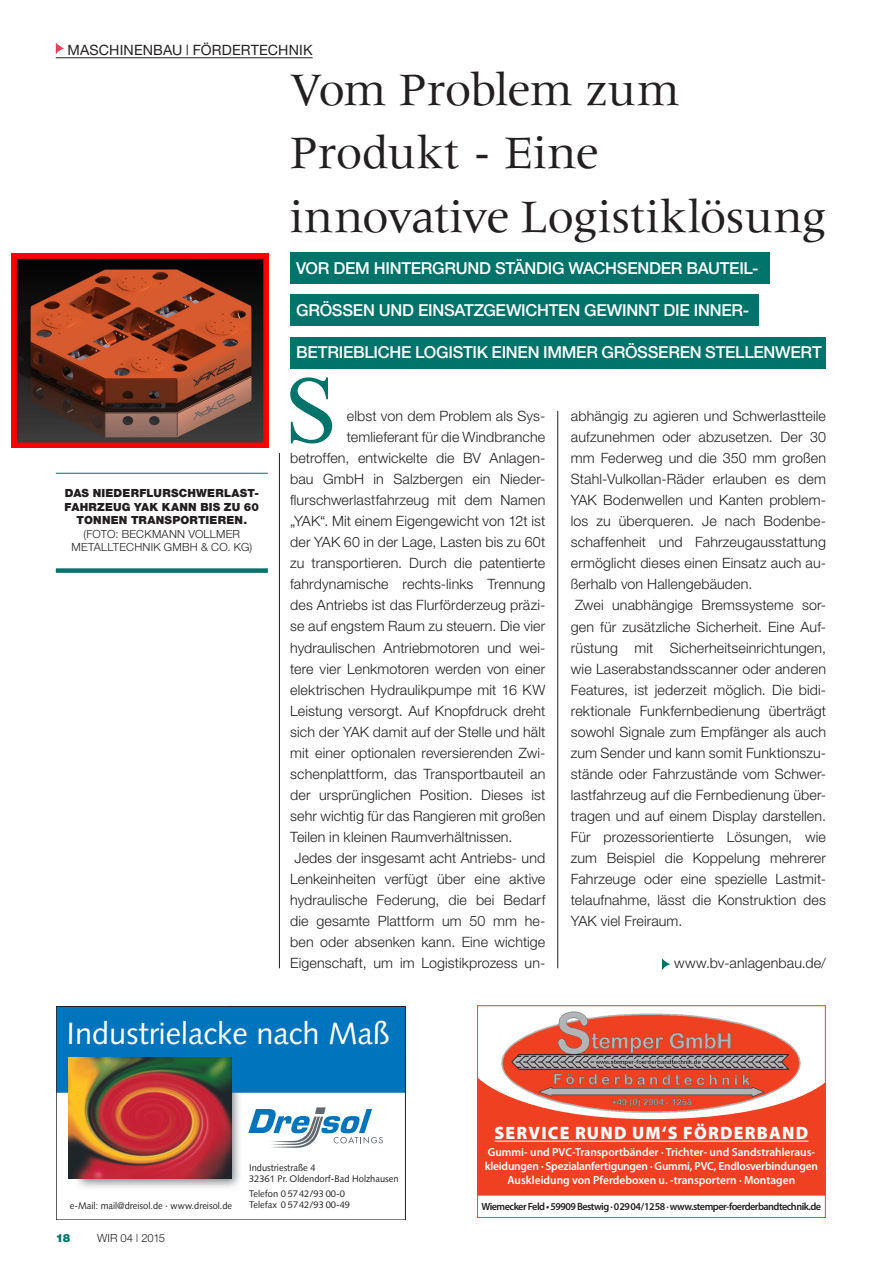
<style>
.page{position:relative;width:893px;height:1263px;background:#fff}
.page>*{position:absolute;margin:0;border:0;box-sizing:border-box;transform-origin:0 0}
.t1{font:95.4px "Times New Roman";color:#00736a}
.t2{font:48px/63.2px "Meridien";letter-spacing:-.01em;color:#231f20}
.t3{font:30.75px "Syntax";color:#fff}
.t4{font:900 18px "Myriad Pro";letter-spacing:.07em;color:#fff}
.t5{font:500 16.5px "Helvetica Neue";letter-spacing:-.015em;color:#fff}
.t6{font:300 14.25px/21px "Helvetica Neue";letter-spacing:.01em;color:#231f20}
.t7{font:14.25px "Helvetica Neue";letter-spacing:.01em;color:#231f20}
.t8{font:600 11.7px/14.2px "Myriad Pro";color:#fff;text-align:center}
.t9{font:900 11.25px/13.5px "Helvetica Neue";letter-spacing:.02em;color:#231f20;text-align:center}
.t10{font:300 11.25px/13.5px "Helvetica Neue";letter-spacing:.02em;color:#231f20;text-align:center}
.t11{font:300 11.25px "Helvetica Neue";letter-spacing:-.005em;color:#231f20}
.t12{font:900 11.25px "Helvetica Neue";color:#00736a}
.t13{font:600 10.5px "Myriad Pro";letter-spacing:-.05em;color:#231f20}
.t14{font:9.6px/10.9px "Syntax";color:#231f20}
</style>
<div class="page">
<hr style="left:56px;top:473px;width:212px;height:1px;background:#00736a">
<div style="left:56px;top:568px;width:212px;height:5px;background:#00736a"></div>
<svg style="left:662px;top:958px;width:8px;height:12px"></svg>
<div style="left:290px;top:253px;width:480px;height:31px;background:#00736a"></div>
<div style="left:290px;top:295px;width:469px;height:31px;background:#00736a"></div>
<div style="left:290px;top:337px;width:536px;height:31px;background:#00736a"></div>
<img style="left:499px;top:1012px;width:302px;height:65px">
<svg style="left:479px;top:1077px;width:345px;height:118px;background:#e9563d"></svg>
<hr style="left:494px;top:1141px;width:314px;height:1px;background:#fff">
<div style="left:477px;top:1005px;width:349px;height:213px;border:1px solid #ef4022"></div>
<img style="left:73px;top:1092px;width:169px;height:96px">
<div style="left:56px;top:1006px;width:349px;height:86px;background:#0074bc"></div>
<svg style="left:248px;top:1107px;width:135px;height:41px"></svg>
<img style="left:68px;top:1058px;width:163px;height:120px">
<div style="left:56px;top:1006px;width:349px;height:214px;border:1px solid #231f20"></div>
<img style="left:12px;top:254px;width:256px;height:194px">
<svg style="left:56px;top:43px;width:8px;height:11px"></svg>
<hr style="left:56px;top:57px;width:257px;height:1px;background:#231f20">
<hr style="left:279px;top:453px;width:1px;height:515px;background:#231f20">
<hr style="left:557px;top:411px;width:1px;height:557px;background:#231f20">
<p class="t7" style="left:68px;top:41px;width:246px">MASCHINENBAU | FÖRDERTECHNIK</p>
<h2 class="t2" style="left:290px;top:58px;width:537px">Vom Problem zum<br>Produkt - Eine innovative Logistiklösung</h2>
<p class="t9" style="left:65px;top:486px;width:196px">DAS NIEDERFLURSCHWERLAST-<br>FAHRZEUG YAK KANN BIS ZU 60<br>TONNEN TRANSPORTIEREN.</p>
<p class="t10" style="left:72px;top:527px;width:182px">(FOTO: BECKMANN VOLLMER<br>METALLTECHNIK GMBH &amp; CO. KG)</p>
<p class="t5" style="left:296px;top:258px;width:464px">VOR DEM HINTERGRUND STÄNDIG WACHSENDER BAUTEIL-</p>
<p class="t5" style="left:296px;top:300px;width:455px">GRÖSSEN UND EINSATZGEWICHTEN GEWINNT DIE INNER-</p>
<p class="t5" style="left:296px;top:342px;width:527px">BETRIEBLICHE LOGISTIK EINEN IMMER GRÖSSEREN STELLENWERT</p>
<h1 class="t1" style="left:284px;top:343px;width:55px">S</h1>
<p class="t6" style="left:347px;top:405px;width:200px">elbst von dem Problem als Sys-</p>
<p class="t6" style="left:347px;top:426px;width:200px">temlieferant für die Windbranche</p>
<p class="t6" style="left:290px;top:447px;width:257px">betroffen, entwickelte die BV Anlagen-</p>
<p class="t6" style="left:290px;top:468px;width:257px">bau GmbH in Salzbergen ein Nieder-</p>
<p class="t6" style="left:290px;top:489px;width:257px">flurschwerlastfahrzeug mit dem Namen</p>
<p class="t6" style="left:290px;top:510px;width:257px">„YAK“. Mit einem Eigengewicht von 12t ist</p>
<p class="t6" style="left:290px;top:531px;width:257px">der YAK 60 in der Lage, Lasten bis zu 60t</p>
<p class="t6" style="left:290px;top:552px;width:257px">zu transportieren. Durch die patentierte</p>
<p class="t6" style="left:290px;top:573px;width:257px">fahrdynamische rechts-links Trennung</p>
<p class="t6" style="left:290px;top:594px;width:257px">des Antriebs ist das Flurförderzeug präzi-</p>
<p class="t6" style="left:290px;top:616px;width:257px">se auf engstem Raum zu steuern. Die vier</p>
<p class="t6" style="left:290px;top:637px;width:257px">hydraulischen Antriebmotoren und wei-</p>
<p class="t6" style="left:290px;top:658px;width:257px">tere vier Lenkmotoren werden von einer</p>
<p class="t6" style="left:290px;top:679px;width:257px">elektrischen Hydraulikpumpe mit 16 KW</p>
<p class="t6" style="left:290px;top:700px;width:257px">Leistung versorgt. Auf Knopfdruck dreht</p>
<p class="t6" style="left:290px;top:721px;width:257px">sich der YAK damit auf der Stelle und hält</p>
<p class="t6" style="left:290px;top:742px;width:257px">mit einer optionalen reversierenden Zwi-</p>
<p class="t6" style="left:290px;top:763px;width:257px">schenplattform, das Transportbauteil an</p>
<p class="t6" style="left:290px;top:784px;width:257px">der ursprünglichen Position. Dieses ist</p>
<p class="t6" style="left:290px;top:805px;width:257px">sehr wichtig für das Rangieren mit großen</p>
<p class="t6" style="left:290px;top:826px;width:224px">Teilen in kleinen Raumverhältnissen.</p>
<p class="t6" style="left:294px;top:847px;width:252px">Jedes der insgesamt acht Antriebs- und</p>
<p class="t6" style="left:290px;top:868px;width:257px">Lenkeinheiten verfügt über eine aktive</p>
<p class="t6" style="left:290px;top:889px;width:257px">hydraulische Federung, die bei Bedarf</p>
<p class="t6" style="left:290px;top:910px;width:257px">die gesamte Plattform um 50 mm he-</p>
<p class="t6" style="left:290px;top:931px;width:257px">ben oder absenken kann. Eine wichtige</p>
<p class="t6" style="left:290px;top:952px;width:257px">Eigenschaft, um im Logistikprozess un-</p>
<p class="t6" style="left:571px;top:405px;width:257px">abhängig zu agieren und Schwerlastteile aufzunehmen oder abzusetzen. Der 30 mm Federweg und die 350 mm großen Stahl-Vulkollan-Räder erlauben es dem YAK Bodenwellen und Kanten problem&shy;los zu überqueren. Je nach Bodenbe&shy;schaffenheit und Fahrzeugausstattung ermöglicht dieses einen Einsatz auch au&shy;ßerhalb von Hallengebäuden.<br>Zwei unabhängige Bremssysteme sor&shy;gen für zusätzliche Sicherheit. Eine Auf&shy;rüstung mit Sicherheitseinrichtungen, wie Laserabstandsscanner oder anderen Features, ist jederzeit möglich. Die bidi&shy;rektionale Funkfernbedienung überträgt sowohl Signale zum Empfänger als auch zum Sender und kann somit Funktionszu&shy;stände oder Fahrzustände vom Schwer&shy;lastfahrzeug auf die Fernbedienung über&shy;tragen und auf einem Display darstellen.<br>Für prozessorientierte Lösungen, wie zum Beispiel die Koppelung mehrerer Fahrzeuge oder eine spezielle Lastmit&shy;telaufnahme, lässt die Konstruktion des YAK viel Freiraum.</p>
<p class="t6" style="left:674px;top:952px;width:153px">www.bv-anlagenbau.de/</p>
<h3 class="t3" style="left:66px;top:1015px;width:325px">Industrielacke nach Maß</h3>
<p class="t14" style="left:249px;top:1162px;width:151px">Industriestraße 4<br>32361 Pr. Oldendorf-Bad Holzhausen</p>
<p class="t14" style="left:249px;top:1188px;width:97px">Telefon 0 5742/93 00-0</p>
<p class="t14" style="left:70px;top:1200px;width:164px">e-Mail: mail@dreisol.de · www.dreisol.de</p>
<p class="t14" style="left:249px;top:1199px;width:102px">Telefax 0 5742/93 00-49</p>
<p class="t12" style="left:56px;top:1231px;width:16px">18</p>
<p class="t11" style="left:97px;top:1231px;width:69px">WIR 04 | 2015</p>
<p class="t4" style="left:494px;top:1121px;width:315px">SERVICE RUND UM‘S FÖRDERBAND</p>
<p class="t8" style="left:485px;top:1144px;width:335px">Gummi- und PVC-Transportbänder · Trichter- und Sandstrahleraus&shy;kleidungen · Spezialanfertigungen · Gummi, PVC, Endlosverbindungen<br>Auskleidung von Pferdeboxen u. -transportern · Montagen</p>
<p class="t13" style="left:482px;top:1200px;width:341px">Wiemecker Feld • 59909 Bestwig · 02904/1258 · www.stemper-foerderbandtechnik.de</p>
</div>
